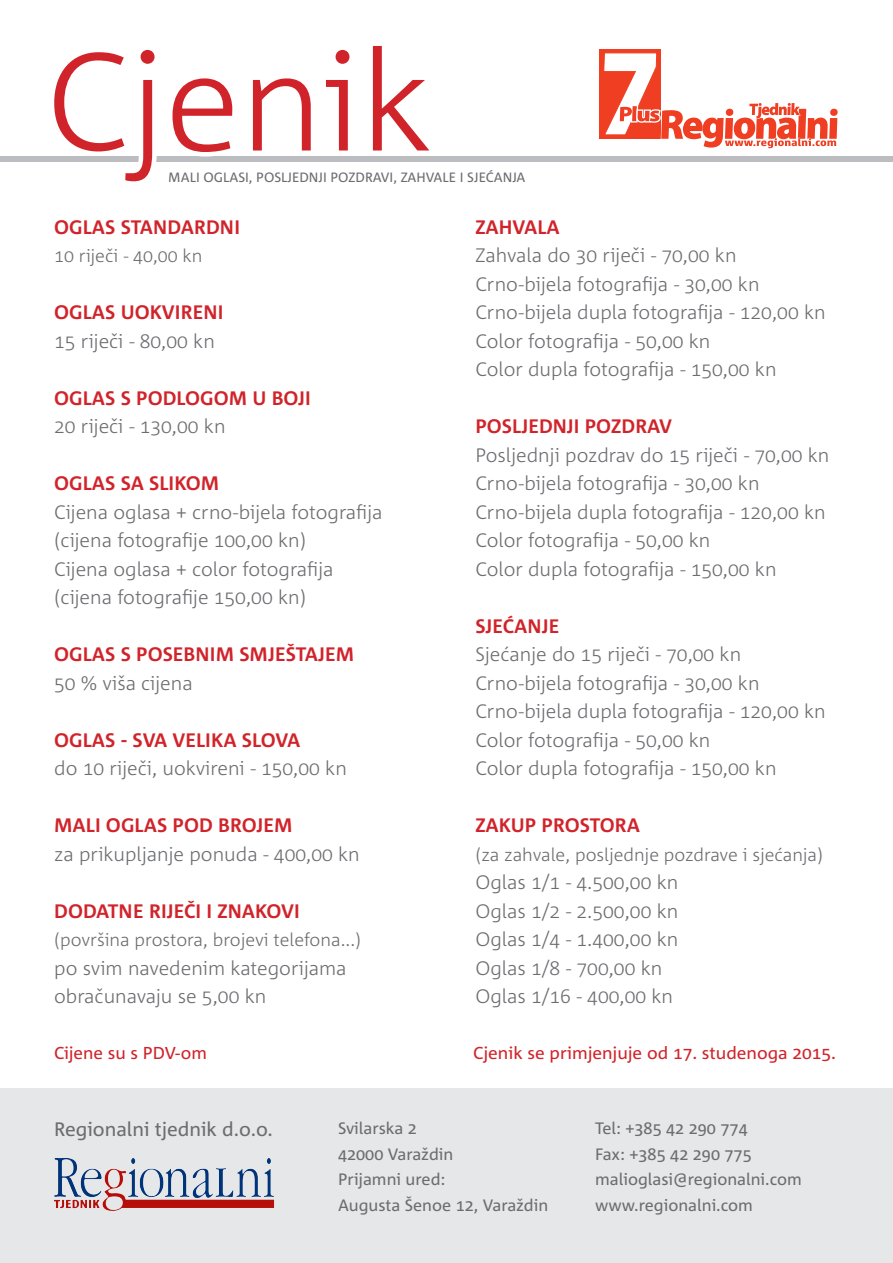
<style>
.page{position:relative;width:893px;height:1263px;background:#fff}
.page>*{position:absolute;margin:0;border:0;box-sizing:border-box;transform-origin:0 0}
.t1{font:300 139.35px "Corpid OT";color:#d1232a}
.t2{font:300 19.5px/28.5px "Corpid OT";color:#6c6d70}
.t3{font:700 19.5px "Corpid OT";color:#d1232a}
.t4{font:19.5px "Corpid OT";color:#6c6d70}
.t5{font:300 18px "Corpid OT";color:#6c6d70}
.t6{font:17.25px "Corpid OT";color:#d1232a}
.t7{font:16.5px "Corpid OT";color:#6c6d70}
.t8{font:13.5px "Corpid OT";color:#6c6d70}
</style>
<div class="page">
<div style="left:600px;top:49px;width:61px;height:90px;background:#ef3e22"></div>
<svg style="left:603px;top:53px;width:235px;height:96px"></svg>
<div style="left:0;top:156px;width:893px;height:6px;background:#bcbdc0"></div>
<div style="left:0;top:1088px;width:893px;height:175px;background:#e6e7e9"></div>
<img style="left:54px;top:1158px;width:221px;height:53px">
<p class="t1" style="left:46px;top:19px;width:389px">Cjenik</p>
<p class="t8" style="left:168px;top:169px;width:359px">MALI OGLASI, POSLJEDNJI POZDRAVI, ZAHVALE I SJEĆANJA</p>
<p class="t3" style="left:54px;top:215px;width:187px">OGLAS STANDARDNI</p>
<p class="t5" style="left:54px;top:245px;width:150px">10 riječi - 40,00 kn</p>
<p class="t3" style="left:54px;top:300px;width:171px">OGLAS UOKVIRENI</p>
<p class="t2" style="left:54px;top:326px;width:162px">15 riječi - 80,00 kn</p>
<p class="t3" style="left:54px;top:386px;width:258px">OGLAS S PODLOGOM U BOJI</p>
<p class="t2" style="left:54px;top:412px;width:173px">20 riječi - 130,00 kn</p>
<p class="t3" style="left:54px;top:471px;width:167px">OGLAS SA SLIKOM</p>
<p class="t2" style="left:54px;top:497px;width:330px">Cijena oglasa + crno-bijela fotografija</p>
<p class="t2" style="left:54px;top:526px;width:253px">(cijena fotografije 100,00 kn)</p>
<p class="t2" style="left:54px;top:554px;width:281px">Cijena oglasa + color fotografija</p>
<p class="t2" style="left:54px;top:583px;width:253px">(cijena fotografije 150,00 kn)</p>
<p class="t3" style="left:54px;top:642px;width:302px">OGLAS S POSEBNIM SMJEŠTAJEM</p>
<p class="t2" style="left:54px;top:668px;width:140px">50 % viša cijena</p>
<p class="t3" style="left:54px;top:728px;width:248px">OGLAS - SVA VELIKA SLOVA</p>
<p class="t2" style="left:54px;top:754px;width:294px">do 10 riječi, uokvireni - 150,00 kn</p>
<p class="t3" style="left:54px;top:813px;width:240px">MALI OGLAS POD BROJEM</p>
<p class="t2" style="left:54px;top:839px;width:307px">za prikupljanje ponuda - 400,00 kn</p>
<p class="t3" style="left:54px;top:899px;width:247px">DODATNE RIJEČI I ZNAKOVI</p>
<p class="t5" style="left:54px;top:929px;width:308px">(površina prostora, brojevi telefona...)</p>
<p class="t2" style="left:54px;top:953px;width:294px">po svim navedenim kategorijama obračunavaju se 5,00 kn</p>
<p class="t3" style="left:475px;top:215px;width:86px">ZAHVALA</p>
<p class="t2" style="left:475px;top:241px;width:263px">Zahvala do 30 riječi - 70,00 kn</p>
<p class="t2" style="left:475px;top:269px;width:286px">Crno-bijela fotografija - 30,00 kn</p>
<p class="t2" style="left:475px;top:298px;width:352px">Crno-bijela dupla fotografija - 120,00 kn</p>
<p class="t2" style="left:475px;top:326px;width:237px">Color fotografija - 50,00 kn</p>
<p class="t2" style="left:475px;top:355px;width:303px">Color dupla fotografija - 150,00 kn</p>
<p class="t3" style="left:475px;top:414px;width:198px">POSLJEDNJI POZDRAV</p>
<p class="t2" style="left:475px;top:440px;width:356px">Posljednji pozdrav do 15 riječi - 70,00 kn</p>
<p class="t2" style="left:475px;top:469px;width:286px">Crno-bijela fotografija - 30,00 kn</p>
<p class="t2" style="left:475px;top:497px;width:352px">Crno-bijela dupla fotografija - 120,00 kn</p>
<p class="t2" style="left:475px;top:526px;width:237px">Color fotografija - 50,00 kn</p>
<p class="t2" style="left:475px;top:554px;width:303px">Color dupla fotografija - 150,00 kn</p>
<p class="t3" style="left:475px;top:614px;width:85px">SJEĆANJE</p>
<p class="t2" style="left:475px;top:640px;width:267px">Sjećanje do 15 riječi - 70,00 kn</p>
<p class="t2" style="left:475px;top:668px;width:286px">Crno-bijela fotografija - 30,00 kn</p>
<p class="t2" style="left:475px;top:697px;width:352px">Crno-bijela dupla fotografija - 120,00 kn</p>
<p class="t2" style="left:475px;top:725px;width:237px">Color fotografija - 50,00 kn</p>
<p class="t2" style="left:475px;top:754px;width:303px">Color dupla fotografija - 150,00 kn</p>
<p class="t3" style="left:475px;top:813px;width:166px">ZAKUP PROSTORA</p>
<p class="t5" style="left:475px;top:844px;width:349px">(za zahvale, posljednje pozdrave i sjećanja)</p>
<p class="t2" style="left:475px;top:868px;width:204px">Oglas 1/1 - 4.500,00 kn</p>
<p class="t2" style="left:475px;top:896px;width:204px">Oglas 1/2 - 2.500,00 kn</p>
<p class="t2" style="left:475px;top:925px;width:204px">Oglas 1/4 - 1.400,00 kn</p>
<p class="t2" style="left:475px;top:953px;width:188px">Oglas 1/8 - 700,00 kn</p>
<p class="t2" style="left:475px;top:982px;width:199px">Oglas 1/16 - 400,00 kn</p>
<p class="t6" style="left:54px;top:1042px;width:155px">Cijene su s PDV-om</p>
<p class="t6" style="left:473px;top:1042px;width:365px">Cjenik se primjenjuje od 17. studenoga 2015.</p>
<p class="t4" style="left:54px;top:1117px;width:220px">Regionalni tjednik d.o.o.</p>
<p class="t7" style="left:338px;top:1119px;width:80px">Svilarska 2</p>
<p class="t7" style="left:338px;top:1144px;width:117px">42000 Varaždin</p>
<p class="t7" style="left:338px;top:1170px;width:109px">Prijamni ured:</p>
<p class="t7" style="left:338px;top:1195px;width:212px">Augusta Šenoe 12, Varaždin</p>
<p class="t7" style="left:595px;top:1119px;width:154px">Tel: +385 42 290 774</p>
<p class="t7" style="left:595px;top:1144px;width:158px">Fax: +385 42 290 775</p>
<p class="t7" style="left:595px;top:1170px;width:208px">malioglasi@regionalni.com</p>
<p class="t7" style="left:595px;top:1195px;width:159px">www.regionalni.com</p>
</div>
